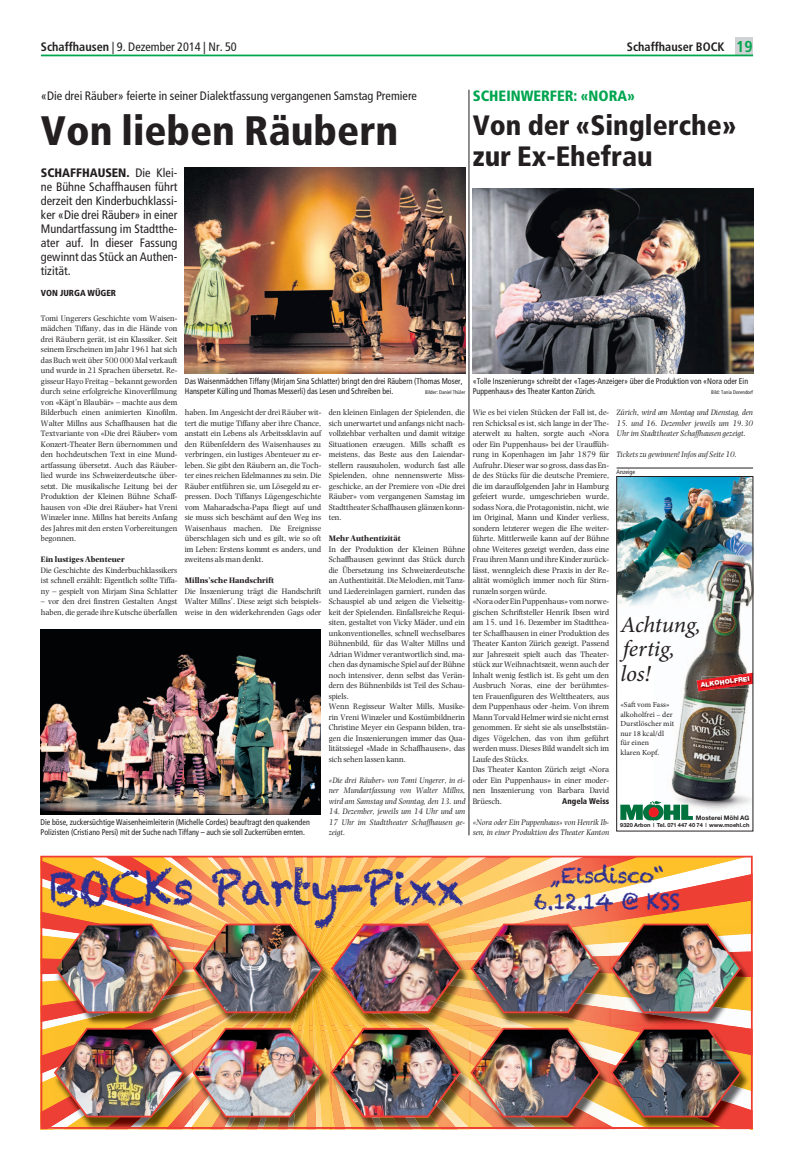
<style>
.page{position:relative;width:794px;height:1166px;background:#fff}
.page>*{position:absolute;margin:0;border:0;box-sizing:border-box;transform-origin:0 0}
.t1{font:46.38px "Chalkduster";letter-spacing:-.03em;color:#2e3092;scale:.96 1}
.t2{font:900 condensed 41.12px "Frutiger LT Std";color:#231f20}
.t3{font:900 condensed 28px/30.6px "Frutiger LT Std";color:#231f20}
.t4{font:italic 22.75px/24.5px "Minion Pro";letter-spacing:-.01em;color:#231f20}
.t5{font:21.88px/25.8px "Chalkduster";letter-spacing:-.02em;color:#2e3092;text-align:center;scale:.94 1}
.t6{font:900 condensed 14.88px "Frutiger LT Std";color:#00a54f}
.t7{font:condensed 12.25px/14px "Frutiger LT Std";color:#231f20;text-align:justify}
.t8{font:700 condensed 12.25px "Frutiger LT Std";color:#231f20}
.t9{font:900 condensed 8.75px "Frutiger LT Std";color:#231f20}
.t10{font:8.31px/10.5px "Photina MT Std";color:#231f20;text-align:justify;scale:.96 1}
.t11{font:condensed 8.31px/10.5px "Frutiger LT Std";color:#231f20;scale:.96 1}
.t12{font:italic 8.31px/10.5px "Photina MT Std";color:#231f20;scale:.96 1}
.t13{font:700 8.31px "Photina MT Std";color:#231f20;scale:.96 1}
.t14{font:900 condensed 8.31px "Frutiger LT Std";color:#231f20;scale:.96 1}
.t15{font:7.7px/9.6px "Minion Pro";letter-spacing:.01em;color:#231f20}
.t16{font:900 6.39px "Helvetica Neue";color:#fff}
.t17{font:700 6.21px "Helvetica Neue";color:#231f20}
.t18{font:condensed 6.12px "Frutiger LT Std";color:#231f20}
.t19{font:700 5.6px "Helvetica Neue";color:#231f20}
.t20{font:condensed 5.25px "Frutiger LT Std";color:#231f20}
.s1{font-weight:700}
.s2{font-size:15.75px;color:#00a54f}
.s3{font-weight:900}
</style>
<div class="page">
<div style="left:735px;top:37px;width:18px;height:18px;background:#d1d2d4"></div>
<hr style="left:41px;top:55px;width:712px;height:1px;background:#00a54f">
<img style="left:41px;top:856px;width:711px;height:274px">
<img style="left:618px;top:478px;width:133px;height:128px">
<img style="left:653px;top:547px;width:98px;height:263px">
<svg style="left:696px;top:673px;width:55px;height:18px"></svg>
<img style="left:701px;top:676px;width:49px;height:12px">
<svg style="left:620px;top:799px;width:73px;height:22px"></svg>
<div style="left:649px;top:808px;width:9px;height:9px;background:#ee1d23;border-radius:50%"></div>
<div style="left:649px;top:808px;width:9px;height:9px;border:1px solid #ee1d23;border-radius:50%"></div>
<div style="left:616px;top:476px;width:137px;height:355px;border:1px solid #231f20"></div>
<hr style="left:616px;top:468px;width:137px;height:1px;background:#231f20">
<img style="left:473px;top:189px;width:280px;height:184px">
<hr style="left:469px;top:90px;width:1px;height:745px;background:#231f20">
<img style="left:185px;top:168px;width:280px;height:205px">
<img style="left:41px;top:630px;width:280px;height:184px">
<h3 class="t7" style="left:41px;top:41px;width:197px"><span class="s1">Schaffhausen</span> | 9. Dezember 2014 | Nr. 50</h3>
<h3 class="t8" style="left:627px;top:41px;width:127px">Schaffhauser BOCK <span class="s2">19</span></h3>
<h3 class="t7" style="left:41px;top:90px;width:378px">«Die drei Räuber» feierte in seiner Dialektfassung vergangenen Samstag Premiere</h3>
<h3 class="t6" style="left:473px;top:88px;width:164px">SCHEINWERFER: «NORA»</h3>
<h2 class="t2" style="left:41px;top:111px;width:359px">Von lieben Räubern</h2>
<h3 class="t3" style="left:473px;top:112px;width:265px">Von der «Singlerche» zur Ex-Ehefrau</h3>
<h3 class="t7" style="left:41px;top:166px;width:138px"><span class="s3">SCHAFFHAUSEN.</span> Die Klei&shy;ne Bühne Schaffhausen führt derzeit den Kinderbuchklassi&shy;ker «Die drei Räuber» in einer Mundartfassung im Stadtthe&shy;ater auf. In dieser Fassung gewinnt das Stück an Authen&shy;tizität.</h3>
<p class="t9" style="left:41px;top:288px;width:77px">VON JURGA WÜGER</p>
<p class="t10" style="left:41px;top:313px;width:144px">Tomi Ungerers Geschichte vom Waisen&shy;mädchen Tiffany, das in die Hände von drei Räubern gerät, ist ein Klassiker. Seit seinem Erscheinen im Jahr 1961 hat sich das Buch weit über 500 000 Mal verkauft und wurde in 21 Sprachen übersetzt. Re&shy;gisseur Hayo Freitag – bekannt geworden durch seine erfolgreiche Kinoverfilmung von «Käpt’n Blaubär» – machte aus dem Bilderbuch einen animierten Kinofilm.<br>Walter Millns aus Schaffhausen hat die Textvariante von «Die drei Räuber» vom Konzert-Theater Bern übernommen und den hochdeutschen Text in eine Mund&shy;artfassung übersetzt. Auch das Räuber&shy;lied wurde ins Schweizerdeutsche über&shy;setzt. Die musikalische Leitung bei der Produktion der Kleinen Bühne Schaff&shy;hausen von «Die drei Räuber» hat Vreni Winzeler inne. Millns hat bereits Anfang des Jahres mit den ersten Vorbereitungen begonnen.</p>
<p class="t13" style="left:41px;top:556px;width:89px">Ein lustiges Abenteuer</p>
<p class="t10" style="left:41px;top:565px;width:144px">Die Geschichte des Kinderbuchklassikers ist schnell erzählt: Eigentlich sollte Tiffa&shy;ny – gespielt von Mirjam Sina Schlatter</p>
<p class="t10" style="left:41px;top:597px;width:144px">– vor den drei finstren Gestalten Angst haben, die gerade ihre Kutsche überfallen</p>
<p class="t11" style="left:185px;top:376px;width:291px">Das Waisenmädchen Tiffany (Mirjam Sina Schlatter) bringt den drei Räubern (Thomas Moser,<br>Hanspeter Külling und Thomas Messerli) das Lesen und Schreiben bei.</p>
<p class="t11" style="left:473px;top:376px;width:288px">«Tolle Inszenierung» schreibt der «Tages-Anzeiger» über die Produktion von «Nora oder Ein<br>Puppenhaus» des Theater Kanton Zürich.</p>
<p class="t20" style="left:711px;top:390px;width:43px">Bild: Tania Dorendorf</p>
<p class="t20" style="left:425px;top:390px;width:41px">Bilder: Daniel Thüler</p>
<p class="t10" style="left:329px;top:408px;width:144px">den kleinen Einlagen der Spielenden, die sich unerwartet und anfangs nicht nach&shy;vollziehbar verhalten und damit witzige Situationen erzeugen. Mills schafft es meistens, das Beste aus den Laiendar&shy;stellern rauszuholen, wodurch fast alle Spielenden, ohne nennenswerte Miss&shy;geschicke, an der Premiere von «Die drei Räuber» vom vergangenen Samstag im Stadttheater Schaffhausen glänzen konn&shy;ten.</p>
<p class="t13" style="left:329px;top:535px;width:77px">Mehr Authentizität</p>
<p class="t10" style="left:329px;top:544px;width:144px;text-align:left">In der Produktion der Kleinen Bühne Schaffhausen gewinnt das Stück durch die Übersetzung ins Schweizerdeutsche an Authentizität. Die Melodien, mit Tanz&shy;und Liedereinlagen garniert, runden das Schauspiel ab und zeigen die Vielseitig&shy;keit der Spielenden. Einfallsreiche Requi&shy;siten, gestaltet von Vicky Mäder, und ein unkonventionelles, schnell wechselbares Bühnenbild, für das Walter Millns und Adrian Widmer verantwortlich sind, ma&shy;chen das dynamische Spiel auf der Bühne noch intensiver, denn selbst das Verän&shy;dern des Bühnenbilds ist Teil des Schau&shy;spiels.<br>Wenn Regisseur Walter Mills, Musike&shy;rin Vreni Winzeler und Kostümbildnerin Christine Meyer ein Gespann bilden, tra&shy;gen die Inszenierungen immer das Qua&shy;litätssiegel «Made in Schaffhausen», das sich sehen lassen kann.</p>
<p class="t12" style="left:329px;top:775px;width:144px;text-align:justify">«Die drei Räuber» von Tomi Ungerer, in ei&shy;ner Mundartfassung von Walter Millns, wird am Samstag und Sonntag, den 13. und</p>
<p class="t12" style="left:329px;top:807px;width:144px;text-align:justify">14. Dezember, jeweils um 14 Uhr und um 17 Uhr im Stadttheater Schaffhausen ge&shy;zeigt.</p>
<p class="t12" style="left:616px;top:408px;width:144px">Zürich, wird am Montag und Dienstag, den</p>
<p class="t12" style="left:616px;top:418px;width:144px">15. und 16. Dezember jeweils um 19.30<br>Uhr im Stadttheater Schaffhausen gezeigt.</p>
<p class="t12" style="left:616px;top:450px;width:127px">Tickets zu gewinnen! Infos auf Seite 10.</p>
<p class="t10" style="left:185px;top:408px;width:144px">haben. Im Angesicht der drei Räuber wit&shy;tert die mutige Tiffany aber ihre Chance, anstatt ein Lebens als Arbeitssklavin auf den Rübenfeldern des Waisenhauses zu verbringen, ein lustiges Abenteuer zu er&shy;leben. Sie gibt den Räubern an, die Toch&shy;ter eines reichen Edelmannes zu sein. Die Räuber entführen sie, um Lösegeld zu er&shy;pressen. Doch Tiffanys Lügengeschichte vom Maharadscha-Papa fliegt auf und sie muss sich beschämt auf den Weg ins Waisenhaus machen. Die Ereignisse überschlagen sich und es gilt, wie so oft im Leben: Erstens kommt es anders, und zweitens als man denkt.</p>
<p class="t13" style="left:185px;top:577px;width:95px">Millns’sche Handschrift</p>
<p class="t10" style="left:185px;top:586px;width:144px">Die Inszenierung trägt die Handschrift Walter Millns’. Diese zeigt sich beispiels&shy;weise in den widerkehrenden Gags oder</p>
<p class="t10" style="left:472px;top:408px;width:144px;text-align:left">Wie es bei vielen Stücken der Fall ist, de&shy;ren Schicksal es ist, sich lange in der The&shy;aterwelt zu halten, sorgte auch «Nora oder Ein Puppenhaus» bei der Urauffüh&shy;rung in Kopenhagen im Jahr 1879 für Aufruhr. Dieser war so gross, dass das En&shy;de des Stücks für die deutsche Premiere, die im darauffolgenden Jahr in Hamburg gefeiert wurde, umgeschrieben wurde, sodass Nora, die Protagonistin, nicht, wie im Original, Mann und Kinder verliess, sondern letzterer wegen die Ehe weiter&shy;führte. Mittlerweile kann auf der Bühne ohne Weiteres gezeigt werden, dass eine Frau ihren Mann und ihre Kinder zurück&shy;lässt, wenngleich diese Praxis in der Re&shy;alität womöglich immer noch für Stirn&shy;runzeln sorgen würde.<br>«Nora oder Ein Puppenhaus» vom norwe&shy;gischen Schriftsteller Henrik Ibsen wird am 15. und 16. Dezember im Stadtthea&shy;ter Schaffhausen in einer Produktion des Theater Kanton Zürich gezeigt. Passend zur Jahreszeit spielt auch das Theater&shy;stück zur Weihnachtszeit, wenn auch der Inhalt wenig festlich ist. Es geht um den Ausbruch Noras, eine der berühmtes&shy;ten Frauenfiguren des Welttheaters, aus dem Puppenhaus oder -heim. Von ihrem Mann Torvald Helmer wird sie nicht ernst genommen. Er sieht sie als unselbststän&shy;diges Vögelchen, das von ihm geführt werden muss. Dieses Bild wandelt sich im Laufe des Stücks.<br>Das Theater Kanton Zürich zeigt «Nora oder Ein Puppenhaus» in einer moder&shy;nen Inszenierung von Barbara David Brüesch.</p>
<p class="t18" style="left:616px;top:469px;width:20px">Anzeige</p>
<h3 class="t4" style="left:620px;top:612px;width:82px">Achtung, fertig, los!</h3>
<p class="t16" style="left:700px;top:683px;width:51px;rotate:-8deg">ALKOHOLFREI</p>
<p class="t15" style="left:620px;top:699px;width:55px">«Saft vom Fass» alkoholfrei – der<br>Durstlöscher mit nur 18 kcal/dl für einen<br>klaren Kopf.</p>
<p class="t14" style="left:562px;top:797px;width:50px">Angela Weiss</p>
<p class="t12" style="left:472px;top:817px;width:144px">«Nora oder Ein Puppenhaus» von Henrik Ib&shy;sen, in einer Produktion des Theater Kanton</p>
<p class="t17" style="left:696px;top:815px;width:55px">Mosterei Möhl AG</p>
<p class="t19" style="left:620px;top:823px;width:131px">9320 Arbon | Tel. 071 447 40 74 | www.moehl.ch</p>
<p class="t11" style="left:41px;top:817px;width:282px">Die böse, zuckersüchtige Waisenheimleiterin (Michelle Cordes) beauftragt den quakenden<br>Polizisten (Cristiano Persi) mit der Suche nach Tiffany – auch sie soll Zuckerrüben ernten.</p>
<h1 class="t1" style="left:50px;top:859px;width:433px">BOCKs Party-Pixx</h1>
<h3 class="t5" style="left:533px;top:862px;width:157px">„Eisdisco“<br>6.12.14 @ KSS</h3>
</div>
